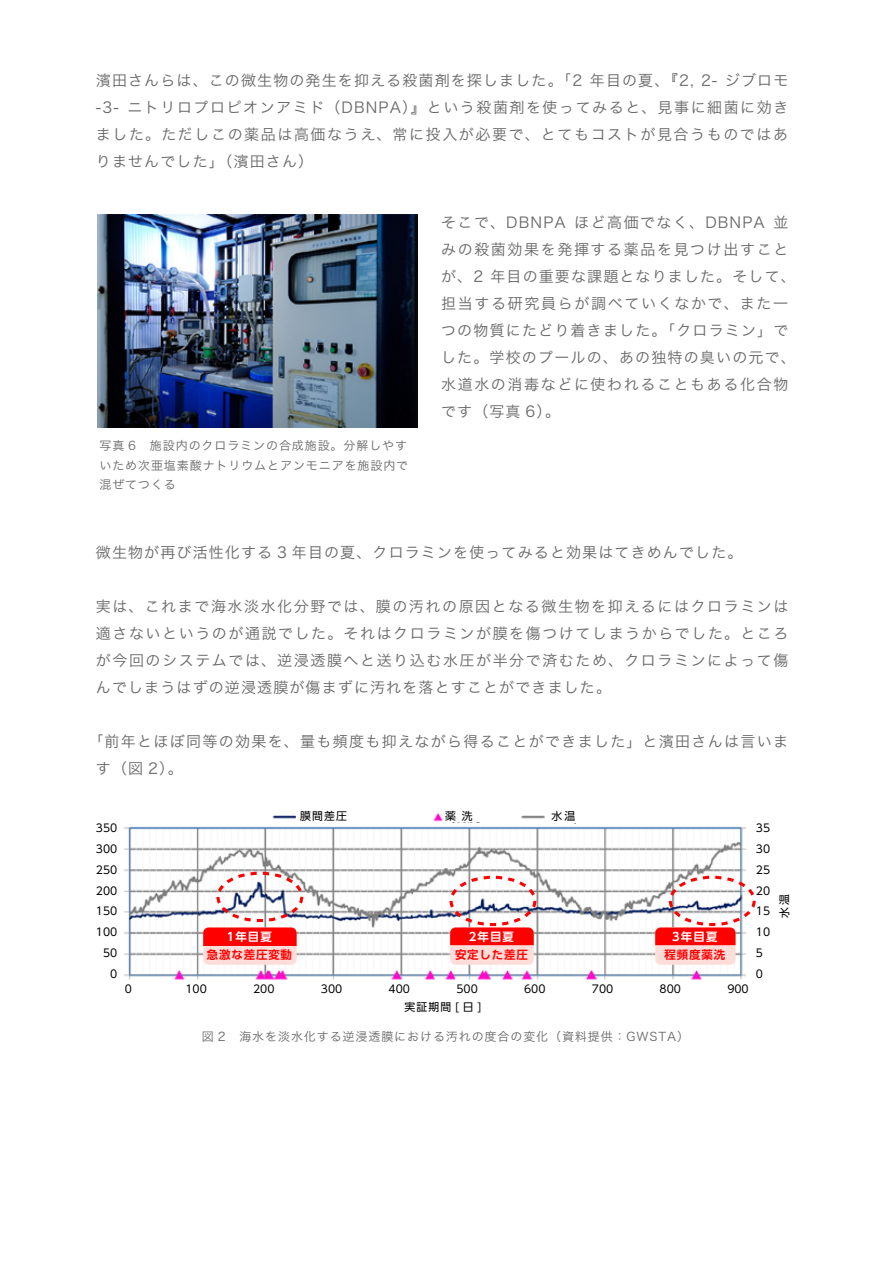
<style>
.page{position:relative;width:893px;height:1263px;background:#fff}
.page>*{position:absolute;margin:0;border:0;box-sizing:border-box;transform-origin:0 0}
.t1{font:15px/27px "Hira Kaku Pro W3";letter-spacing:.09em;color:#686767}
.t2{font:12px/19.5px "Hira Kaku Pro W3";letter-spacing:.075em;color:#686767;text-align:justify}
.t3{font:700 11.4px "UD Shin Go Pro De";letter-spacing:.075em;color:#f00}
.t4{font:700 11.4px "UD Shin Go Pro De";letter-spacing:.1em;color:#fff}
.t5{font:10.8px/20.7px "UD Shin Go Pro";color:#000;text-align:right}
</style>
<div class="page">
<img style="left:124px;top:812px;width:626px;height:168px">
<div style="left:296px;top:808px;width:91px;height:16px;background:#fff"></div>
<div style="left:448px;top:808px;width:37px;height:14px;background:#fff"></div>
<div style="left:545px;top:809px;width:83px;height:14px;background:#fff"></div>
<div style="left:203px;top:927px;width:93px;height:38px;background:#ffdeda;border-radius:5px"></div>
<div style="left:203px;top:928px;width:93px;height:17px;background:#f00"></div>
<div style="left:450px;top:927px;width:83px;height:38px;background:#ffdeda;border-radius:5px"></div>
<svg style="left:450px;top:928px;width:83px;height:17px"></svg>
<div style="left:655px;top:927px;width:80px;height:38px;background:#ffdeda;border-radius:5px"></div>
<svg style="left:655px;top:928px;width:80px;height:17px"></svg>
<div style="left:216px;top:872px;width:87px;height:50px;border:3px dashed #f00;border-radius:50%"></div>
<div style="left:449px;top:876px;width:87px;height:50px;border:3px dashed #f00;border-radius:50%"></div>
<div style="left:668px;top:876px;width:87px;height:50px;border:3px dashed #f00;border-radius:50%"></div>
<img style="left:97px;top:214px;width:320px;height:213px">
<p class="t1" style="left:96px;top:66px;width:694px;text-align:justify">濱田さんらは、この微生物の発生を抑える殺菌剤を探しました。「2 年目の夏、『2, 2- ジブロモ-3- ニトリロプロピオンアミド（DBNPA）』という殺菌剤を使ってみると、見事に細菌に効きました。ただしこの薬品は高価なうえ、常に投入が必要で、とてもコストが見合うものではありませんでした」（濱田さん）</p>
<p class="t2" style="left:99px;top:435px;width:310px">写真 6　施設内のクロラミンの合成施設。分解しやすいため次亜塩素酸ナトリウムとアンモニアを施設内で混ぜてつくる</p>
<p class="t1" style="left:441px;top:208px;width:356px">そこで、DBNPA ほど高価でなく、DBNPA 並みの殺菌効果を発揮する薬品を見つけ出すことが、2 年目の重要な課題となりました。そして、担当する研究員らが調べていくなかで、また一つの物質にたどり着きました。「クロラミン」でした。学校のプールの、あの独特の臭いの元で、水道水の消毒などに使われることもある化合物です（写真 6）。</p>
<p class="t1" style="left:96px;top:538px;width:648px">微生物が再び活性化する 3 年目の夏、クロラミンを使ってみると効果はてきめんでした。</p>
<p class="t1" style="left:96px;top:592px;width:694px;text-align:justify">実は、これまで海水淡水化分野では、膜の汚れの原因となる微生物を抑えるにはクロラミンは適さないというのが通説でした。それはクロラミンが膜を傷つけてしまうからでした。ところが今回のシステムでは、逆浸透膜へと送り込む水圧が半分で済むため、クロラミンによって傷んでしまうはずの逆浸透膜が傷まずに汚れを落とすことができました。</p>
<p class="t1" style="left:96px;top:727px;width:693px;text-indent:-8px">「前年とほぼ同等の効果を、量も頻度も抑えながら得ることができました」と濱田さんは言います（図 2）。</p>
<p class="t5" style="left:300px;top:805px;width:48px">膜間差圧</p>
<p class="t5" style="left:445px;top:805px;width:29px">薬 洗</p>
<p class="t5" style="left:551px;top:805px;width:25px">水温</p>
<p class="t5" style="left:96px;top:818px;width:23px">350<br>300<br>250<br>200<br>150<br>100<br>50<br>0</p>
<p class="t5" style="left:756px;top:818px;width:16px;text-align:left">35<br>30<br>25<br>20<br>15<br>10<br>5<br>0</p>
<p class="t5" style="left:125px;top:979px;width:9px">0</p>
<p class="t5" style="left:185px;top:979px;width:23px">100</p>
<p class="t5" style="left:253px;top:979px;width:23px">200</p>
<p class="t5" style="left:321px;top:979px;width:23px">300</p>
<p class="t5" style="left:388px;top:979px;width:23px">400</p>
<p class="t5" style="left:456px;top:979px;width:23px">500</p>
<p class="t5" style="left:524px;top:979px;width:23px">600</p>
<p class="t5" style="left:592px;top:979px;width:23px">700</p>
<p class="t5" style="left:659px;top:979px;width:23px">800</p>
<p class="t5" style="left:727px;top:979px;width:23px">900</p>
<p class="t4" style="left:227px;top:928px;width:47px">1年目夏</p>
<p class="t3" style="left:207px;top:945px;width:87px">急激な差圧変動</p>
<p class="t4" style="left:468px;top:928px;width:47px">2年目夏</p>
<p class="t3" style="left:455px;top:945px;width:74px">安定した差圧</p>
<p class="t4" style="left:672px;top:928px;width:47px">3年目夏</p>
<p class="t3" style="left:664px;top:945px;width:62px">程頻度薬洗</p>
<p class="t5" style="left:404px;top:997px;width:78px">実証期間 [ 日 ]</p>
<p class="t2" style="left:202px;top:1026px;width:489px">図 2　海水を淡水化する逆浸透膜における汚れの度合の変化（資料提供：GWSTA）</p>
<p class="t5" style="left:773px;top:918px;width:25px;rotate:-90deg">水温</p>
</div>
